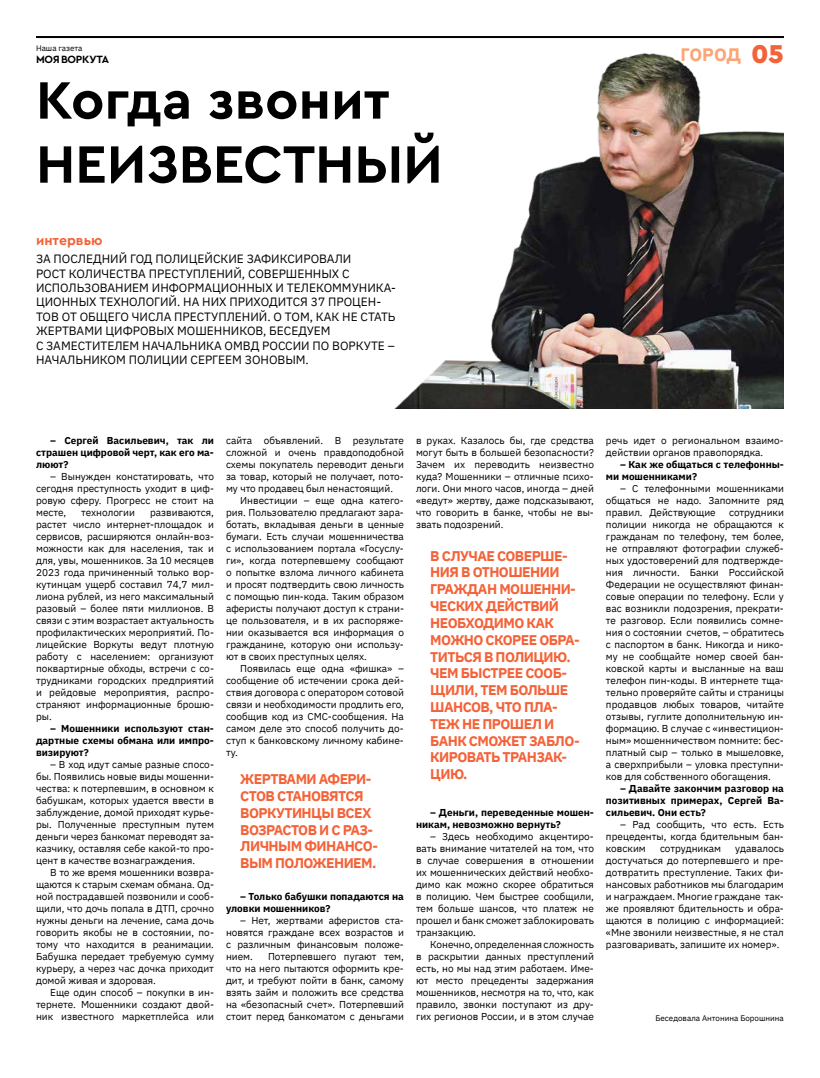
<style>
.page{position:relative;width:820px;height:1078px;background:#fff}
.page>*{position:absolute;margin:0;border:0;box-sizing:border-box;transform-origin:0 0}
.t1{font:700 55px/64px "Cera Pro";color:#000}
.t2{font:900 27px "Cera Pro";color:#f46238}
.t3{font:700 18px "IBM Plex Sans";letter-spacing:-.015em;color:#fba576}
.t4{font:700 14px/16.8px "IBM Plex Sans";letter-spacing:-.04em;color:#f46238}
.t5{font:700 14px "Cera Pro";color:#f46238}
.t6{font:12px/14.4px "IBM Plex Sans";color:#000}
.t7{font:700 11px "Cera Pro";letter-spacing:-.02em;color:#000}
.t8{font:10px/12px "IBM Plex Sans";color:#000;text-align:justify}
.t9{font:700 10px/12px "IBM Plex Sans";color:#000;text-align:justify}
.t10{font:8px "IBM Plex Sans";color:#000}
</style>
<div class="page">
<hr style="left:36px;top:36px;width:747px;height:2px;background:#000">
<img style="left:395px;top:54px;width:388px;height:354px">
<p class="t7" style="left:36px;top:52px;width:74px">МОЯВОРКУТА</p>
<h2 class="t2" style="left:750px;top:36px;width:34px">05</h2>
<p class="t10" style="left:36px;top:42px;width:48px">Наша газета</p>
<h3 class="t3" style="left:680px;top:40px;width:62px">ГОРОД</h3>
<h1 class="t1" style="left:36px;top:66px;width:408px">Когда звонит<br>НЕИЗВЕСТНЫЙ</h1>
<h3 class="t5" style="left:36px;top:231px;width:68px">интервью</h3>
<p class="t6" style="left:36px;top:251px;width:361px">ЗА ПОСЛЕДНИЙ ГОД ПОЛИЦЕЙСКИЕ ЗАФИКСИРОВАЛИ<br>РОСТ КОЛИЧЕСТВА ПРЕСТУПЛЕНИЙ, СОВЕРШЕННЫХ С ИСПОЛЬЗОВАНИЕМ ИНФОРМАЦИОННЫХ И ТЕЛЕКОММУНИКА-ЦИОННЫХ ТЕХНОЛОГИЙ. НА НИХ ПРИХОДИТСЯ 37 ПРОЦЕН-ТОВ ОТ ОБЩЕГО ЧИСЛА ПРЕСТУПЛЕНИЙ. О ТОМ, КАК НЕ СТАТЬ ЖЕРТВАМИ ЦИФРОВЫХ МОШЕННИКОВ, БЕСЕДУЕМ<br>С ЗАМЕСТИТЕЛЕМ НАЧАЛЬНИКА ОМВД РОССИИ ПО ВОРКУТЕ – НАЧАЛЬНИКОМ ПОЛИЦИИ СЕРГЕЕМ ЗОНОВЫМ.</p>
<p class="t9" style="left:36px;top:433px;width:179px;text-indent:14px">– Сергей Васильевич, так ли страшен цифровой черт, как его ма&shy;люют?</p>
<p class="t8" style="left:36px;top:469px;width:179px;text-indent:14px">– Вынужден констатировать, что сегодня преступность уходит в циф&shy;ровую сферу. Прогресс не стоит на месте,</p>
<p class="t8" style="left:36px;top:505px;width:179px;text-indent:114px">развиваются, растет число интернет-площадок и сервисов, расширяются онлайн-воз&shy;можности как для населения, так и для, увы, мошенников. За 10 месяцев 2023 года причиненный только вор&shy;кутинцам ущерб составил 74,7 мил&shy;лиона рублей, из него максимальный разовый – более пяти миллионов. В связи с этим возрастает актуальность профилактических мероприятий. По&shy;лицейские Воркуты ведут плотную работу с населением: организуют поквартирные обходы, встречи с со&shy;трудниками городских предприятий и рейдовые мероприятия, распро&shy;страняют информационные брошю&shy;ры.</p>
<p class="t9" style="left:36px;top:721px;width:179px;text-indent:14px">– Мошенники используют стан&shy;дартные схемы обмана или импро&shy;визируют?</p>
<p class="t8" style="left:36px;top:757px;width:179px;text-indent:14px">– В ход идут самые разные спосо&shy;бы. Появились новые виды мошенни&shy;чества: к потерпевшим, в основном к бабушкам, которых удается ввести в заблуждение, домой приходят курье&shy;ры. Полученные преступным путем деньги через банкомат переводят за&shy;казчику, оставляя себе какой-то про&shy;цент в качестве вознаграждения.</p>
<p class="t8" style="left:36px;top:865px;width:179px;text-indent:14px">В то же время мошенники возвра&shy;щаются к старым схемам обмана. Од&shy;ной пострадавшей позвонили и сооб&shy;щили, что дочь попала в ДТП, срочно нужны деньги на лечение, сама дочь говорить якобы не в состоянии, по&shy;тому что находится в реанимации.<br>Бабушка передает требуемую сумму курьеру, а через час дочка приходит домой живая и здоровая.</p>
<p class="t8" style="left:36px;top:985px;width:179px;text-indent:14px">Еще один способ – покупки в ин&shy;тернете. Мошенники создают двой&shy;ник известного маркетплейса или</p>
<p class="t8" style="left:81px;top:505px;width:55px">технологии</p>
<p class="t8" style="left:226px;top:433px;width:179px">сайта объявлений. В результате сложной и очень правдоподобной схемы покупатель переводит деньги за товар, который не получает, пото&shy;му что продавец был ненастоящий.</p>
<p class="t8" style="left:226px;top:493px;width:179px;text-indent:14px">Инвестиции – еще одна катего&shy;рия. Пользователю предлагают зара&shy;ботать, вкладывая деньги в ценные бумаги. Есть случаи мошенничества с использованием портала «Госуслу&shy;ги», когда потерпевшему сообщают о попытке взлома личного кабинета и просят подтвердить свою личность с помощью пин-кода. Таким образом аферисты получают доступ к страни&shy;це пользователя, и в их распоряже&shy;нии оказывается вся информация о гражданине, которую они использу&shy;ют в своих преступных целях.</p>
<p class="t8" style="left:226px;top:661px;width:179px;text-indent:14px">Появилась еще одна «фишка» – сообщение об истечении срока дей&shy;ствия договора с оператором сотовой связи и необходимости продлить его, сообщив код из СМС-сообщения. На самом деле это способ получить до&shy;ступ к банковскому личному кабине&shy;ту.</p>
<h3 class="t4" style="left:240px;top:769px;width:139px">ЖЕРТВАМИ АФЕРИ-<br>СТОВ СТАНОВЯТСЯ<br>ВОРКУТИНЦЫ ВСЕХ<br>ВОЗРАСТОВ И С РАЗ-<br>ЛИЧНЫМ ФИНАНСО-<br>ВЫМ ПОЛОЖЕНИЕМ.</h3>
<p class="t9" style="left:226px;top:889px;width:179px;text-indent:14px">– Только бабушки попадаются на уловки мошенников?</p>
<p class="t8" style="left:226px;top:913px;width:179px;text-indent:14px">– Нет, жертвами аферистов ста&shy;новятся граждане всех возрастов и с различным финансовым положе&shy;нием.</p>
<p class="t8" style="left:226px;top:949px;width:179px;text-indent:42px">Потерпевшего пугают тем, что на него пытаются оформить кре&shy;дит, и требуют пойти в банк, самому взять займ и положить все средства на «безопасный счет». Потерпевший стоит перед банкоматом с деньгами</p>
<p class="t8" style="left:416px;top:433px;width:179px">в руках. Казалось бы, где средства могут быть в большей безопасности?<br>Зачем их переводить неизвестно куда? Мошенники – отличные психо&shy;логи. Они много часов, иногда – дней «ведут» жертву, даже подсказывают, что говорить в банке, чтобы не вы&shy;звать подозрений.</p>
<h3 class="t4" style="left:430px;top:546px;width:151px">В СЛУЧАЕ СОВЕРШЕ-<br>НИЯ В ОТНОШЕНИИ<br>ГРАЖДАН МОШЕННИ-<br>ЧЕСКИХ ДЕЙСТВИЙ<br>НЕОБХОДИМО КАК<br>МОЖНО СКОРЕЕ ОБРА-<br>ТИТЬСЯ В ПОЛИЦИЮ.<br>ЧЕМ БЫСТРЕЕ СООБ-<br>ЩИЛИ, ТЕМ БОЛЬШЕ<br>ШАНСОВ, ЧТО ПЛА-<br>ТЕЖ НЕ ПРОШЕЛ И<br>БАНК СМОЖЕТ ЗАБЛО-<br>КИРОВАТЬ ТРАНЗАК-<br>ЦИЮ.</h3>
<p class="t9" style="left:416px;top:805px;width:179px;text-indent:14px">– Деньги, переведенные мошен&shy;никам, невозможно вернуть?</p>
<p class="t8" style="left:416px;top:829px;width:179px;text-indent:14px">– Здесь необходимо акцентиро&shy;вать внимание читателей на том, что в случае совершения в отношении их мошеннических действий необхо&shy;димо как можно скорее обратиться в полицию. Чем быстрее сообщили, тем больше шансов, что платеж не прошел и банк сможет заблокировать транзакцию.</p>
<p class="t8" style="left:416px;top:937px;width:179px;text-indent:14px">Конечно, определенная сложность в раскрытии данных преступлений есть, но мы над этим работаем. Име&shy;ют место прецеденты задержания мошенников, несмотря на то, что, как правило, звонки поступают из дру&shy;гих регионов России, и в этом случае</p>
<p class="t8" style="left:605px;top:433px;width:179px">речь идет о региональном взаимо&shy;действии органов правопорядка.</p>
<p class="t9" style="left:605px;top:457px;width:179px;text-indent:14px">– Как же общаться с телефонны&shy;ми мошенниками?</p>
<p class="t8" style="left:605px;top:481px;width:179px;text-indent:14px">– С телефонными мошенниками общаться не надо. Запомните ряд правил. Действующие</p>
<p class="t8" style="left:605px;top:505px;width:179px;text-indent:123px">сотрудники полиции никогда не обращаются к гражданам по телефону, тем более, не отправляют фотографии служеб&shy;ных удостоверений для подтвержде&shy;ния личности. Банки Российской Федерации не осуществляют финан&shy;совые операции по телефону. Если у вас возникли подозрения, прекрати&shy;те разговор. Если появились сомне&shy;ния о состоянии счетов, – обратитесь с паспортом в банк. Никогда и нико&shy;му не сообщайте номер своей бан&shy;ковской карты и высланные на ваш телефон пин-коды. В интернете тща&shy;тельно проверяйте сайты и страницы продавцов любых товаров, читайте отзывы, гуглите дополнительную ин&shy;формацию. В случае с «инвестицион&shy;ным» мошенничеством помните: бес&shy;платный сыр – только в мышеловке, а сверхприбыли – уловка преступни&shy;ков для собственного обогащения.</p>
<p class="t9" style="left:605px;top:781px;width:179px;text-indent:14px">– Давайте закончим разговор на позитивных примерах, Сергей Ва&shy;сильевич. Они есть?</p>
<p class="t8" style="left:605px;top:817px;width:179px;text-indent:14px">– Рад сообщить, что есть. Есть прецеденты, когда бдительным бан&shy;ковским</p>
<p class="t8" style="left:605px;top:841px;width:179px;text-indent:129px">удавалось достучаться до потерпевшего и пре&shy;дотвратить преступление. Таких фи&shy;нансовых работников мы благодарим и награждаем. Многие граждане так&shy;же проявляют бдительность и обра&shy;щаются в полицию с информацией: «Мне звонили неизвестные, я не стал разговаривать, запишите их номер».</p>
<p class="t8" style="left:659px;top:841px;width:63px">сотрудникам</p>
<p class="t10" style="left:655px;top:1012px;width:130px">Беседовала Антонина Борошнина</p>
</div>
